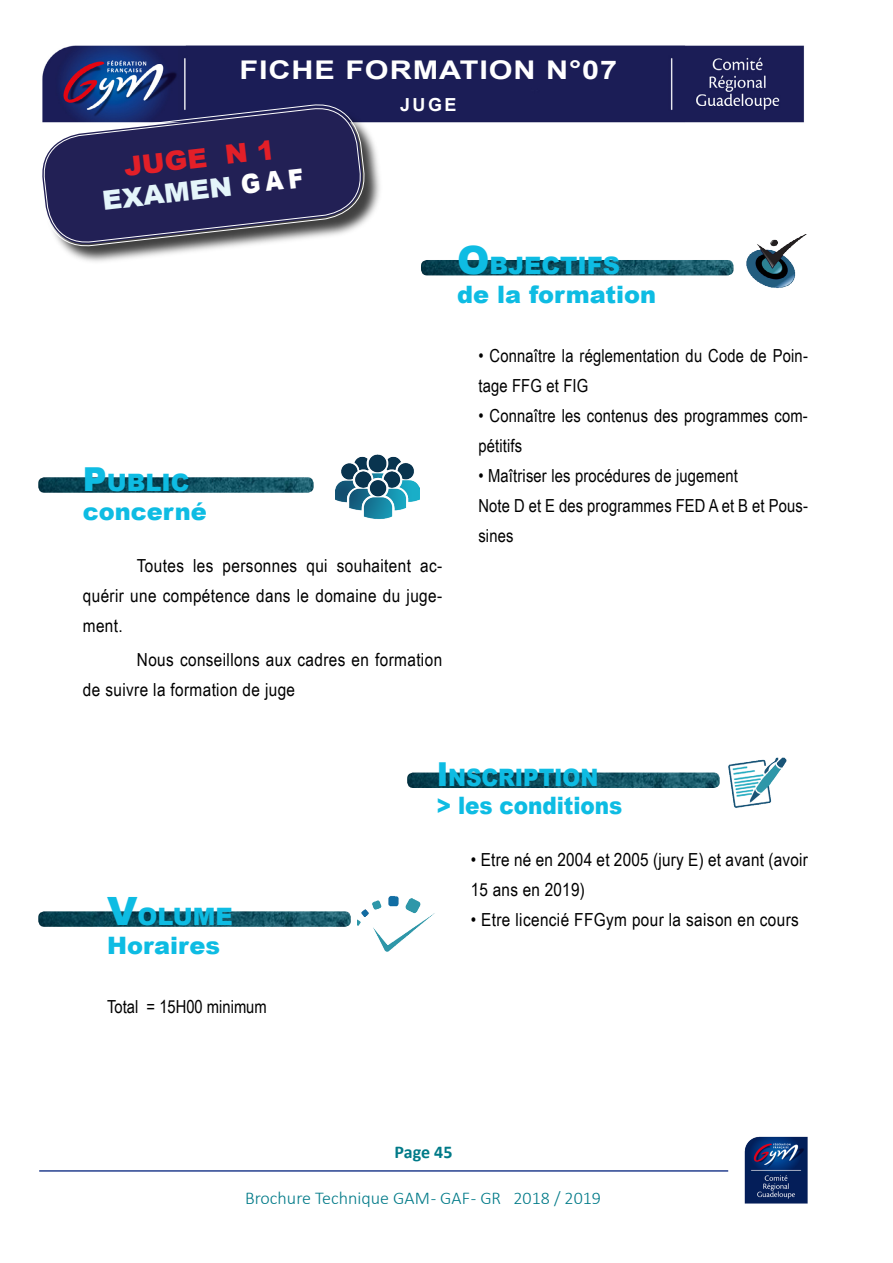
<style>
.page{position:relative;width:893px;height:1263px;background:#fff}
.page>*{position:absolute;margin:0;border:0;box-sizing:border-box;transform-origin:0 0}
.t1{font:900 26.4px/31.2px "Arial";color:#e31f28;text-align:center}
.t2{font:700 25.8px "Arial";letter-spacing:.03em;color:#fff;scale:1.19 1}
.t3{font:900 24px/28.8px "Arial";color:#0ebce3}
.t4{font:900 24px/28.8px "Arial";color:#0ebce3;scale:.9 1}
.t5{font:18px/30px "Arial Narrow";letter-spacing:.01em;color:#000;scale:1.04 1}
.t6{font:18px/30px "Arial Narrow";letter-spacing:.01em;color:#000}
.t7{font:300 18px "Calibri";color:#007a88}
.t8{font:700 18px "Calibri";letter-spacing:-.005em;color:#007a88}
.t9{font:700 18px "Arial";color:#fff}
.s1{color:#e4f5fa}
.s2{color:#fff}
.s3{font-size:39px}
.s4{font-size:33px}
</style>
<div class="page">
<hr style="left:39px;top:1170px;width:689px;height:2px;background:#25408f">
<img style="left:744px;top:1136px;width:64px;height:67px">
<img style="left:42px;top:45px;width:762px;height:78px">
<img style="left:421px;top:260px;width:312px;height:15px">
<img style="left:746px;top:234px;width:61px;height:54px">
<img style="left:38px;top:477px;width:276px;height:16px">
<img style="left:336px;top:454px;width:84px;height:65px">
<img style="left:38px;top:911px;width:313px;height:16px">
<img style="left:358px;top:896px;width:77px;height:56px">
<img style="left:407px;top:772px;width:313px;height:16px">
<img style="left:728px;top:757px;width:59px;height:51px">
<div style="left:42px;top:107px;width:341px;height:158px;background:#000;opacity:.75"></div>
<svg style="left:42px;top:100px;width:327px;height:150px"></svg>
<svg style="left:42px;top:104px;width:322px;height:142px;background:#3d3c68"></svg>
<h2 class="t2" style="left:239px;top:52px;width:319px">FICHE FORMATION N°07</h2>
<p class="t9" style="left:400px;top:92px;width:58px">JUGE</p>
<h1 class="t1" style="left:97px;top:154px;width:204px;rotate:-7deg">JUGE N 1<br><span class="s1">EXAMEN</span> <span class="s2">G A F</span></h1>
<h3 class="t3" style="left:457px;top:250px;width:201px"><span class="s3">O</span>BJECTIFS de la formation</h3>
<h3 class="t3" style="left:83px;top:468px;width:125px"><span class="s4">P</span>UBLIC concerné</h3>
<p class="t5" style="left:83px;top:550px;width:347px;text-align:justify;text-indent:54px">Toutes les personnes qui souhaitent ac&shy;quérir une compétence dans le domaine du juge&shy;ment.</p>
<p class="t5" style="left:83px;top:644px;width:347px;text-indent:54px">Nous conseillons aux cadres en formation de suivre la formation de juge</p>
<p class="t6" style="left:478px;top:340px;width:331px">• Connaître la réglementation du Code de Poin&shy;tage FFG et FIG</p>
<p class="t6" style="left:478px;top:400px;width:331px">• Connaître les contenus des programmes com&shy;pétitifs</p>
<p class="t6" style="left:478px;top:460px;width:331px">• Maîtriser les procédures de jugement<br>Note D et E des programmes FED A et B et Pous&shy;sines</p>
<h3 class="t3" style="left:107px;top:902px;width:127px"><span class="s3">V</span>OLUME<br>Horaires</h3>
<p class="t6" style="left:107px;top:991px;width:161px">Total = 15H00 minimum</p>
<h3 class="t4" style="left:437px;top:762px;width:208px"><span class="s4">I</span>NSCRIPTION<br>&gt; les conditions</h3>
<p class="t5" style="left:471px;top:844px;width:326px">• Etre né en 2004 et 2005 (jury E) et avant (avoir<br>15 ans en 2019)</p>
<p class="t5" style="left:471px;top:904px;width:317px">• Etre licencié FFGym pour la saison en cours</p>
<p class="t8" style="left:395px;top:1139px;width:59px">Page 45</p>
<p class="t7" style="left:245px;top:1186px;width:357px">Brochure Technique GAM - GAF - GR 2018 / 2019</p>
</div>
